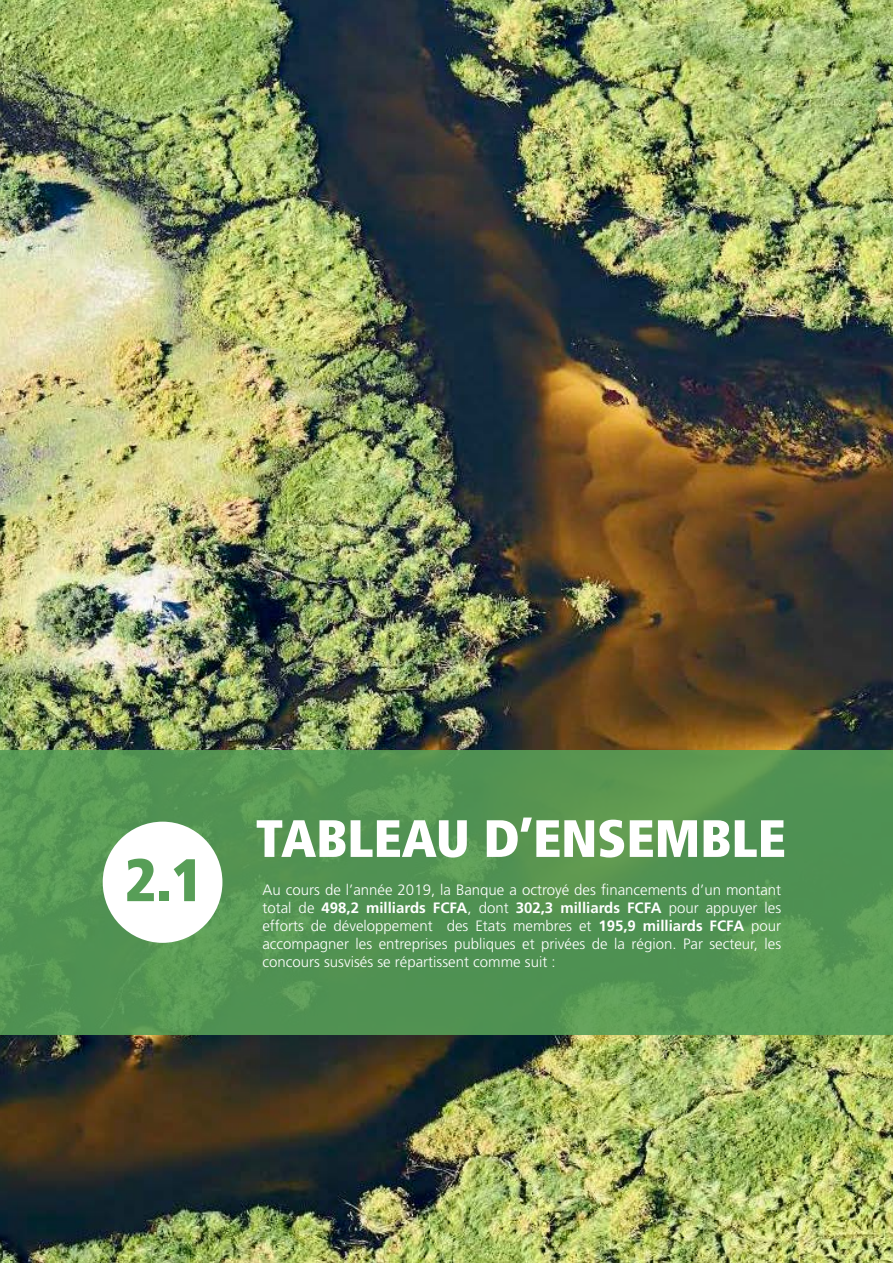
<style>
.page{position:relative;width:893px;height:1263px;background:#fff}
.page>*{position:absolute;margin:0;border:0;box-sizing:border-box;transform-origin:0 0}
.t1{font:900 condensed 60px "Frutiger";color:#579e57}
.t2{font:900 condensed 52.5px "Frutiger";color:#fff}
.t3{font:300 15px/18px "Frutiger";color:#fff;text-align:justify}
.s1{font-weight:700}
</style>
<div class="page">
<img style="left:0;top:0;width:893px;height:1263px">
<svg style="left:0;top:750px;width:893px;height:285px;background:#559553"></svg>
<div style="left:103px;top:822px;width:119px;height:121px;background:#fff;border-radius:50%"></div>
<h1 class="t1" style="left:125px;top:843px;width:79px">2.1</h1>
<h2 class="t2" style="left:256px;top:806px;width:531px">TABLEAU D’ENSEMBLE</h2>
<p class="t3" style="left:262px;top:880px;width:520px">Au cours de l’année 2019, la Banque a octroyé des financements d’un montant total de <span class="s1">498,2 milliards FCFA</span>, dont <span class="s1">302,3 milliards FCFA</span> pour appuyer les efforts de développement des Etats membres et <span class="s1">195,9 milliards FCFA</span> pour accompagner les entreprises publiques et privées de la région. Par secteur, les concours susvisés se répartissent comme suit :</p>
</div>
